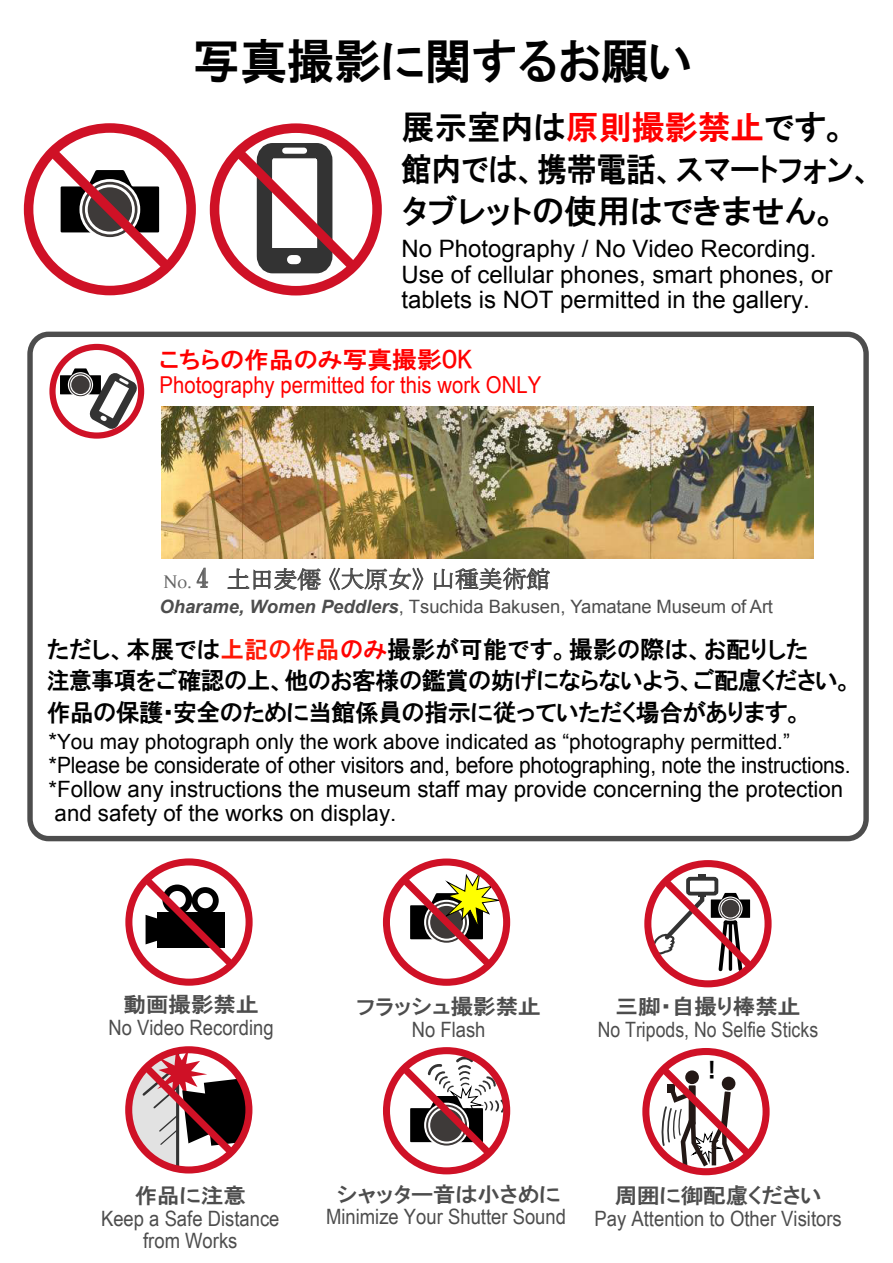
<style>
.page{position:relative;width:893px;height:1263px;background:#fff}
.page>*{position:absolute;margin:0;border:0;box-sizing:border-box;transform-origin:0 0}
.t1{font:46.95px "HGP Gothic E";color:#000}
.t2{font:33px/42px "HGP Gothic E";color:#000}
.t3{font:24px/31.5px "HGP Gothic E";letter-spacing:-.015em;color:#000}
.t4{font:24px/25.5px "Arial";color:#000}
.t5{font:23.85px "MS P Mincho";color:#4d4d4d}
.t6{font:23.25px "Arial Narrow";color:#f00;scale:1.06 1}
.t7{font:23.25px "HGP Gothic E";color:#f00;scale:1.06 1}
.t8{font:22.5px/24px "Arial";color:#000}
.t9{font:21.15px/22.5px "Arial Narrow";color:#4d4d4d;text-align:center;scale:1.06 1}
.t10{font:21.15px "HGP Gothic E";color:#4d4d4d;scale:1.06 1}
.t11{font:21.15px "Arial Narrow";color:#4d4d4d}
.t12{font:21px "Arial";color:#000}
.t13{font:20.55px "HGP Gothic E";color:#000}
.t14{font:18.45px "Arial";letter-spacing:-.01em;color:#4d4d4d}
.s1{color:#f00}
.s2{font-family:"Constantia";font-size:18.45px;color:#666}
.s3{font-family:"HGS Mincho B";font-size:26.1px;color:#666}
.s4{font-weight:700;font-style:italic}
.s5{color:#ff1806}
.s6{font-size:22.5px}
</style>
<div class="page">
<svg style="left:23px;top:123px;width:173px;height:173px"></svg>
<svg style="left:209px;top:123px;width:173px;height:173px"></svg>
<svg style="left:49px;top:343px;width:96px;height:96px"></svg>
<div style="left:27px;top:332px;width:842px;height:509px;border:5px solid #4d4d4d;border-radius:19px"></div>
<svg style="left:125px;top:858px;width:128px;height:128px"></svg>
<svg style="left:383px;top:1047px;width:128px;height:128px"></svg>
<svg style="left:642px;top:1048px;width:128px;height:128px"></svg>
<svg style="left:382px;top:858px;width:129px;height:128px"></svg>
<svg style="left:125px;top:1046px;width:128px;height:128px"></svg>
<svg style="left:644px;top:860px;width:128px;height:128px"></svg>
<svg style="left:196px;top:567px;width:12px;height:21px"></svg>
<svg style="left:227px;top:568px;width:95px;height:22px"></svg>
<svg style="left:329px;top:567px;width:95px;height:23px"></svg>
<svg style="left:434px;top:567px;width:116px;height:23px"></svg>
<img style="left:161px;top:407px;width:652px;height:152px">
<h1 class="t1" style="left:193px;top:38px;width:501px">写真撮影に関するお願い</h1>
<h2 class="t2" style="left:402px;top:106px;width:473px">展示室内は<span class="s1">原則撮影禁止</span>です。館内では、携帯電話、スマートフォン、タブレットの使用はできません。</h2>
<p class="t4" style="left:402px;top:236px;width:432px">No Photography / No Video Recording.<br>Use of cellular phones, smart phones, or tablets is NOT permitted in the gallery.</p>
<p class="t7" style="left:160px;top:348px;width:298px">こちらの作品のみ写真撮影OK</p>
<p class="t6" style="left:160px;top:368px;width:362px">Photography permitted for this work ONLY</p>
<p class="t5" style="left:164px;top:567px;width:388px"><span class="s2">No.</span> <span class="s3">4</span> 土田麦僊 《大原女》 山種美術館</p>
<p class="t14" style="left:159px;top:594px;width:615px"><span class="s4">Oharame, Women Peddlers</span>, Tsuchida Bakusen, Yamatane Museum of Art</p>
<p class="t3" style="left:47px;top:633px;width:808px">ただし、本展では<span class="s5">上記の作品</span><span class="s1">のみ</span>撮影が可能です。撮影の際は、お配りした<br>注意事項をご確認の上、他のお客様の鑑賞の妨げにならないよう、ご配慮ください。作品の保護・安全のために当館係員の指示に従っていただく場合があります。</p>
<p class="t12" style="left:48px;top:728px;width:743px"><span class="s6">*</span>You may photograph only the work above indicated as “photography permitted.”</p>
<p class="t8" style="left:48px;top:753px;width:804px">*Please be considerate of other visitors and, before photographing, note the instructions. *Follow any instructions the museum staff may provide concerning the protection and safety of the works on display.</p>
<p class="t10" style="left:124px;top:994px;width:129px">動画撮影禁止</p>
<p class="t9" style="left:108px;top:1015px;width:157px">No Video Recording</p>
<p class="t10" style="left:135px;top:1185px;width:106px">作品に注意</p>
<p class="t9" style="left:101px;top:1206px;width:170px">Keep a Safe Distance from Works</p>
<p class="t10" style="left:357px;top:996px;width:175px">フラッシュ撮影禁止</p>
<p class="t9" style="left:412px;top:1017px;width:71px">No Flash</p>
<p class="t10" style="left:616px;top:996px;width:176px">三脚・自撮り棒禁止</p>
<p class="t11" style="left:598px;top:1014px;width:222px">No Tripods, No Selfie Sticks</p>
<p class="t13" style="left:702px;top:1059px;width:22px">！</p>
<p class="t10" style="left:337px;top:1183px;width:212px">シャッター音は小さめに</p>
<p class="t9" style="left:326px;top:1204px;width:228px">Minimize Your Shutter Sound</p>
<p class="t10" style="left:615px;top:1185px;width:197px">周囲に御配慮ください</p>
<p class="t9" style="left:595px;top:1206px;width:235px">Pay Attention to Other Visitors</p>
</div>
